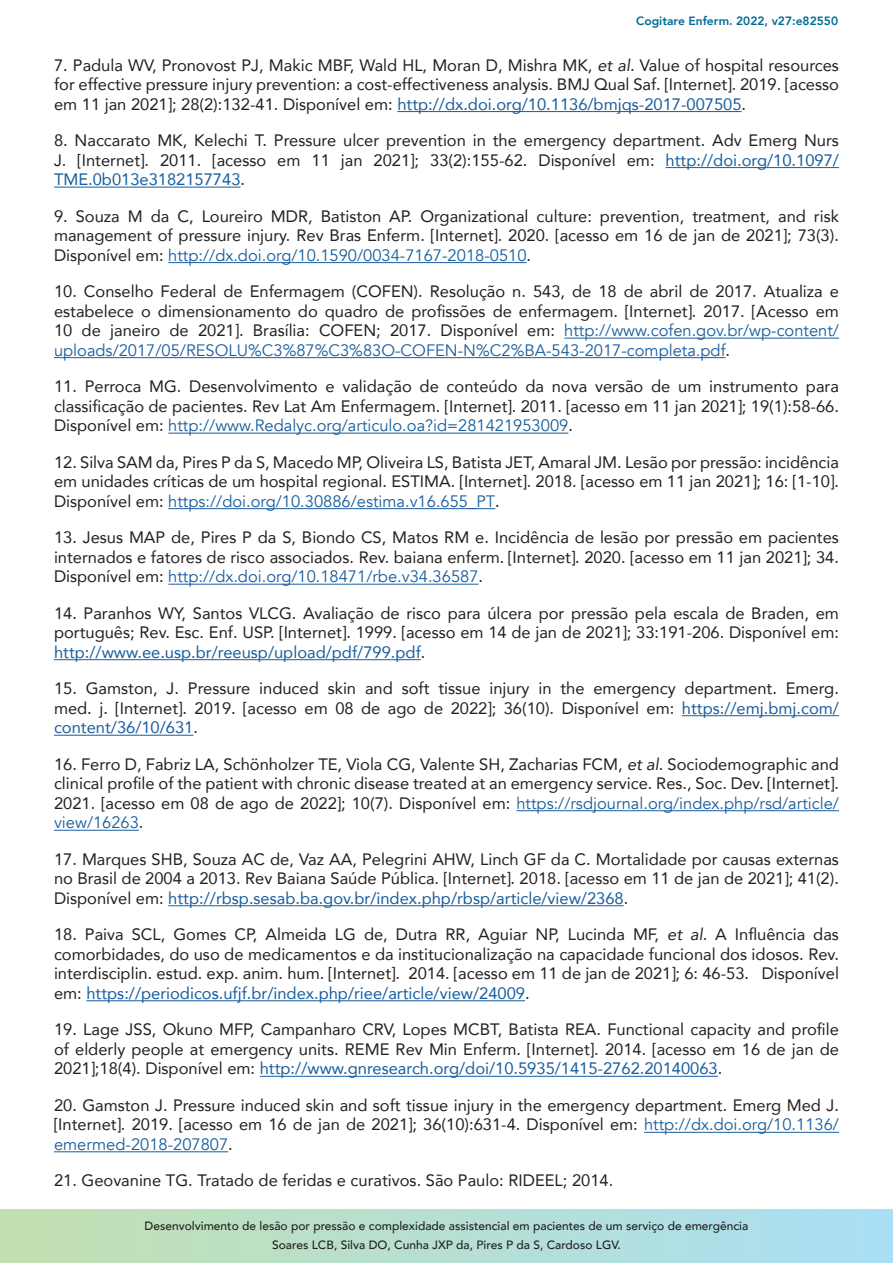
<style>
.page{position:relative;width:893px;height:1263px;background:#fff}
.page>*{position:absolute;margin:0;border:0;box-sizing:border-box;transform-origin:0 0}
.TEXTO{font:16.5px/19.5px "Avenir";color:#231f20;text-align:justify}
.t1{font:500 12px/18.6px "Avenir";color:#231f20;text-align:center}
.t2{font:800 12px "Avenir";color:#006c95}
.s1{font-style:italic}
.s2{color:#175d9e}
</style>
<div class="page">
<svg style="left:0;top:1209px;width:893px;height:54px;background:#b6dfd2"></svg>
<hr style="left:397px;top:111px;width:345px;height:1px;background:#175d9e">
<hr style="left:666px;top:167px;width:173px;height:1px;background:#175d9e">
<hr style="left:54px;top:187px;width:186px;height:1px;background:#175d9e">
<hr style="left:168px;top:262px;width:359px;height:1px;background:#175d9e">
<hr style="left:564px;top:338px;width:275px;height:1px;background:#175d9e">
<hr style="left:54px;top:357px;width:671px;height:1px;background:#175d9e">
<hr style="left:168px;top:433px;width:400px;height:1px;background:#175d9e">
<hr style="left:168px;top:508px;width:327px;height:1px;background:#175d9e">
<hr style="left:168px;top:584px;width:310px;height:1px;background:#175d9e">
<hr style="left:54px;top:659px;width:367px;height:1px;background:#175d9e">
<hr style="left:682px;top:715px;width:157px;height:1px;background:#175d9e">
<hr style="left:54px;top:735px;width:139px;height:1px;background:#175d9e">
<hr style="left:516px;top:810px;width:323px;height:1px;background:#175d9e">
<hr style="left:54px;top:830px;width:85px;height:1px;background:#175d9e">
<hr style="left:168px;top:905px;width:456px;height:1px;background:#175d9e">
<hr style="left:86px;top:1000px;width:439px;height:1px;background:#175d9e">
<hr style="left:260px;top:1076px;width:458px;height:1px;background:#175d9e">
<hr style="left:644px;top:1132px;width:195px;height:1px;background:#175d9e">
<hr style="left:54px;top:1151px;width:174px;height:1px;background:#175d9e">
<p class="t2" style="left:636px;top:10px;width:203px">Cogitare Enferm. 2022, v27:e82550</p>
<p class="TEXTO" style="left:54px;top:55px;width:786px">7. Padula WV, Pronovost PJ, Makic MBF, Wald HL, Moran D, Mishra MK, <span class="s1">et al.</span> Value of hospital resources for effective pressure injury prevention: a cost-effectiveness analysis. BMJ Qual Saf. [Internet]. 2019. [acesso em 11 jan 2021]; 28(2):132-41. Disponível em: <span class="s2">http://dx.doi.org/10.1136/bmjqs-2017-007505</span>.</p>
<p class="TEXTO" style="left:54px;top:130px;width:786px">8. Naccarato MK, Kelechi T. Pressure ulcer prevention in the emergency department. Adv Emerg Nurs J. [Internet]. 2011. [acesso em 11 jan 2021]; 33(2):155-62. Disponível em: <span class="s2">http://doi.org/10.1097/ TME.0b013e3182157743</span>.</p>
<p class="TEXTO" style="left:54px;top:206px;width:786px">9. Souza M da C, Loureiro MDR, Batiston AP. Organizational culture: prevention, treatment, and risk management of pressure injury. Rev Bras Enferm. [Internet]. 2020. [acesso em 16 de jan de 2021]; 73(3).<br>Disponível em: <span class="s2">http://dx.doi.org/10.1590/0034-7167-2018-0510</span>.</p>
<p class="TEXTO" style="left:54px;top:281px;width:786px">10. Conselho Federal de Enfermagem (COFEN). Resolução n. 543, de 18 de abril de 2017. Atualiza e estabelece o dimensionamento do quadro de profissões de enfermagem. [Internet]. 2017. [Acesso em 10 de janeiro de 2021]. Brasília: COFEN; 2017. Disponível em: <span class="s2">http://www.cofen.gov.br/wp-content/ uploads/2017/05/RESOLU%C3%87%C3%83O-COFEN-N%C2%BA-543-2017-completa.pdf</span>.</p>
<p class="TEXTO" style="left:54px;top:376px;width:786px">11. Perroca MG. Desenvolvimento e validação de conteúdo da nova versão de um instrumento para classificação de pacientes. Rev Lat Am Enfermagem. [Internet]. 2011. [acesso em 11 jan 2021]; 19(1):58-66.<br>Disponível em: <span class="s2">http://www.Redalyc.org/articulo.oa?id=281421953009</span>.</p>
<p class="TEXTO" style="left:54px;top:452px;width:786px">12. Silva SAM da, Pires P da S, Macedo MP, Oliveira LS, Batista JET, Amaral JM. Lesão por pressão: incidência em unidades críticas de um hospital regional. ESTIMA. [Internet]. 2018. [acesso em 11 jan 2021]; 16: [1-10].<br>Disponível em: <span class="s2">https://doi.org/10.30886/estima.v16.655_PT</span>.</p>
<p class="TEXTO" style="left:54px;top:527px;width:786px">13. Jesus MAP de, Pires P da S, Biondo CS, Matos RM e. Incidência de lesão por pressão em pacientes internados e fatores de risco associados. Rev. baiana enferm. [Internet]. 2020. [acesso em 11 jan 2021]; 34.<br>Disponível em: <span class="s2">http://dx.doi.org/10.18471/rbe.v34.36587</span>.</p>
<p class="TEXTO" style="left:54px;top:603px;width:786px">14. Paranhos WY, Santos VLCG. Avaliação de risco para úlcera por pressão pela escala de Braden, em português; Rev. Esc. Enf. USP. [Internet]. 1999. [acesso em 14 de jan de 2021]; 33:191-206. Disponível em: <span class="s2">http://www.ee.usp.br/reeusp/upload/pdf/799.pdf</span>.</p>
<p class="TEXTO" style="left:54px;top:678px;width:786px">15. Gamston, J. Pressure induced skin and soft tissue injury in the emergency department. Emerg. med. j. [Internet]. 2019. [acesso em 08 de ago de 2022]; 36(10). Disponível em: <span class="s2">https://emj.bmj.com/ content/36/10/631</span>.</p>
<p class="TEXTO" style="left:54px;top:754px;width:786px">16. Ferro D, Fabriz LA, Schönholzer TE, Viola CG, Valente SH, Zacharias FCM, <span class="s1">et al</span>. Sociodemographic and clinical profile of the patient with chronic disease treated at an emergency service. Res., Soc. Dev. [Internet].<br>2021. [acesso em 08 de ago de 2022]; 10(7). Disponível em: <span class="s2">https://rsdjournal.org/index.php/rsd/article/ view/16263</span>.</p>
<p class="TEXTO" style="left:54px;top:849px;width:786px">17. Marques SHB, Souza AC de, Vaz AA, Pelegrini AHW, Linch GF da C. Mortalidade por causas externas no Brasil de 2004 a 2013. Rev Baiana Saúde Pública. [Internet]. 2018. [acesso em 11 de jan de 2021]; 41(2).<br>Disponível em: <span class="s2">http://rbsp.sesab.ba.gov.br/index.php/rbsp/article/view/2368</span>.</p>
<p class="TEXTO" style="left:54px;top:924px;width:786px">18. Paiva SCL, Gomes CP, Almeida LG de, Dutra RR, Aguiar NP, Lucinda MF, <span class="s1">et al</span>. A Influência das comorbidades, do uso de medicamentos e da institucionalização na capacidade funcional dos idosos. Rev. interdisciplin. estud. exp. anim. hum. [Internet]. 2014. [acesso em 11 de jan de 2021]; 6: 46-53. Disponível em: <span class="s2">https://periodicos.ufjf.br/index.php/riee/article/view/24009</span>.</p>
<p class="TEXTO" style="left:54px;top:1019px;width:786px">19. Lage JSS, Okuno MFP, Campanharo CRV, Lopes MCBT, Batista REA. Functional capacity and profile of elderly people at emergency units. REME Rev Min Enferm. [Internet]. 2014. [acesso em 16 de jan de 2021];18(4). Disponível em: <span class="s2">http://www.gnresearch.org/doi/10.5935/1415-2762.20140063</span>.</p>
<p class="TEXTO" style="left:54px;top:1095px;width:786px">20. Gamston J. Pressure induced skin and soft tissue injury in the emergency department. Emerg Med J. [Internet]. 2019. [acesso em 16 de jan de 2021]; 36(10):631-4. Disponível em: <span class="s2">http://dx.doi.org/10.1136/ emermed-2018-207807</span>.</p>
<p class="TEXTO" style="left:54px;top:1170px;width:561px">21. Geovanine TG. Tratado de feridas e curativos. São Paulo: RIDEEL; 2014.</p>
<p class="t1" style="left:145px;top:1216px;width:605px">Desenvolvimento de lesão por pressão e complexidade assistencial em pacientes de um serviço de emergência<br>Soares LCB, Silva DO, Cunha JXP da, Pires P da S, Cardoso LGV.</p>
</div>
